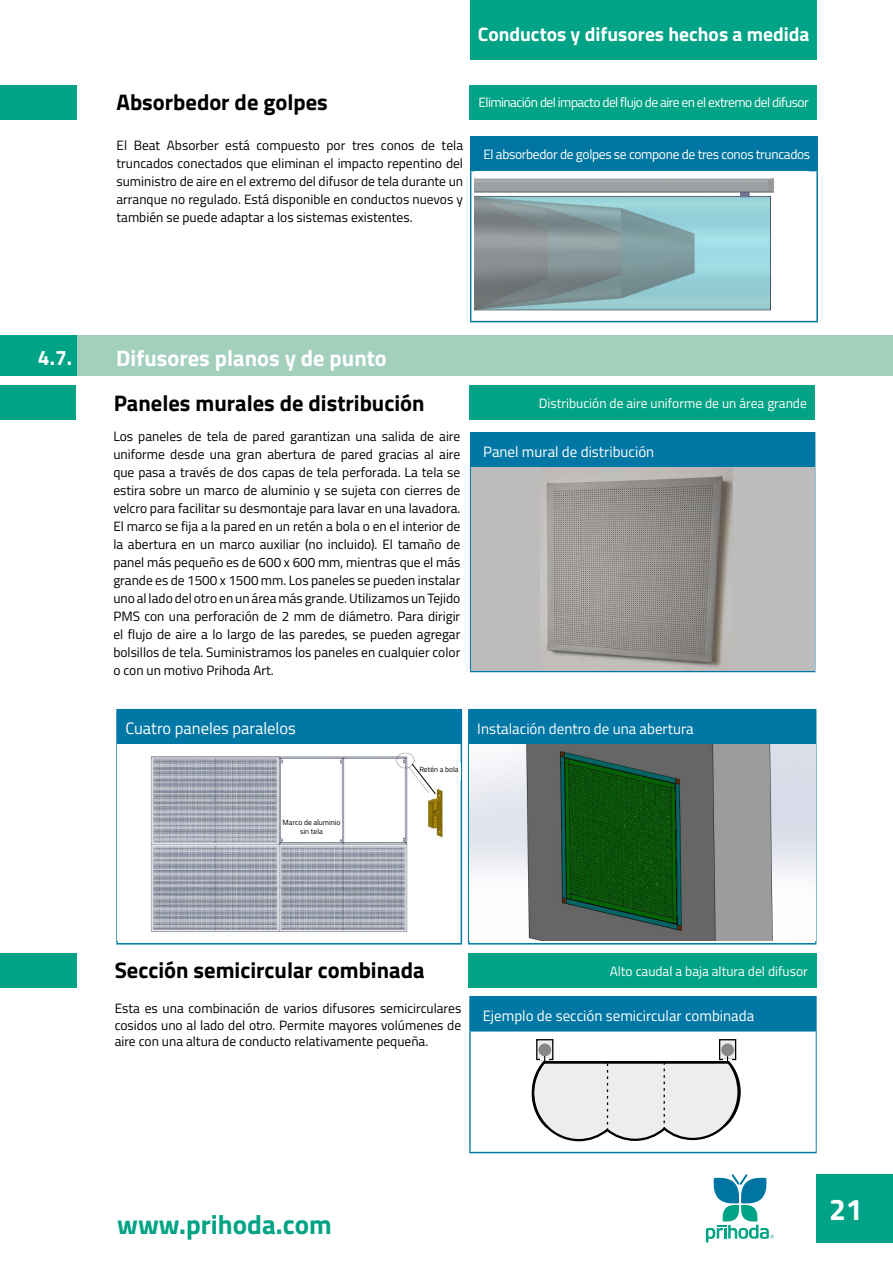
<style>
.page{position:relative;width:893px;height:1263px;background:#fff}
.page>*{position:absolute;margin:0;border:0;box-sizing:border-box;transform-origin:0 0}
.t1{font:700 30px "Titillium Web";color:#fff}
.t2{font:700 27px "Titillium Web";color:#00a385}
.t3{font:700 22.5px "Titillium Web";color:#000}
.t4{font:700 22.5px "Titillium Web";color:#fff}
.t5{font:700 21px "Titillium Web";color:#fff}
.t6{font:700 19.5px "Titillium Web";color:#fff}
.t7{font:16.5px "Titillium Web";color:#fff}
.t8{font:15px "Titillium Web";color:#fff}
.t9{font:13.5px/18px "Titillium Web";color:#000;text-align:justify}
.t10{font:13.5px/18px "Titillium Web";color:#020203;text-align:justify}
.t11{font:13.5px "Titillium Web";letter-spacing:-.025em;color:#fff}
.t12{font:13.5px "Titillium Web";color:#fff}
.t13{font:7.5px/9px "Titillium Web";color:#000;text-align:center}
</style>
<div class="page">
<svg style="left:706px;top:1174px;width:68px;height:68px"></svg>
<div style="left:0;top:85px;width:76px;height:34px;background:#00a385"></div>
<div style="left:471px;top:137px;width:346px;height:34px;background:#0075a1"></div>
<hr style="left:816px;top:171px;width:2px;height:150px;background:#0077a4">
<hr style="left:470px;top:321px;width:348px;height:1px;background:#0077a4">
<hr style="left:816px;top:137px;width:2px;height:33px;background:#0077a4">
<hr style="left:470px;top:170px;width:348px;height:1px;background:#0077a4">
<img style="left:475px;top:178px;width:299px;height:133px">
<div style="left:468px;top:134px;width:355px;height:194px;border:2px solid #fff"></div>
<div style="left:0;top:336px;width:893px;height:40px;background:#a3cfbd"></div>
<div style="left:0;top:336px;width:76px;height:40px;background:#00a385"></div>
<div style="left:470px;top:386px;width:345px;height:34px;background:#00a385"></div>
<div style="left:0;top:386px;width:76px;height:34px;background:#00a385"></div>
<div style="left:118px;top:710px;width:697px;height:33px;background:#0077a4"></div>
<hr style="left:461px;top:744px;width:1px;height:199px;background:#0077a4">
<hr style="left:468px;top:744px;width:2px;height:199px;background:#0077a4">
<hr style="left:116px;top:943px;width:346px;height:1px;background:#0077a4">
<hr style="left:468px;top:943px;width:349px;height:1px;background:#0077a4">
<hr style="left:461px;top:710px;width:1px;height:33px;background:#0077a4">
<hr style="left:116px;top:743px;width:346px;height:1px;background:#0077a4">
<hr style="left:468px;top:710px;width:2px;height:33px;background:#0077a4">
<hr style="left:468px;top:743px;width:349px;height:1px;background:#0077a4">
<img style="left:150px;top:752px;width:293px;height:180px">
<img style="left:470px;top:744px;width:345px;height:196px">
<div style="left:115px;top:707px;width:703px;height:240px;border:2px solid #fff"></div>
<div style="left:470px;top:433px;width:345px;height:34px;background:#0077a4"></div>
<hr style="left:470px;top:671px;width:346px;height:1px;background:#0077a4">
<div style="left:471px;top:467px;width:343px;height:204px;background:#bcbcbc"></div>
<img style="left:541px;top:467px;width:191px;height:204px">
<div style="left:468px;top:430px;width:349px;height:245px;border:2px solid #fff"></div>
<div style="left:468px;top:953px;width:348px;height:34px;background:#00a385"></div>
<div style="left:0;top:953px;width:76px;height:34px;background:#00a385"></div>
<div style="left:470px;top:997px;width:346px;height:34px;background:#0077a4"></div>
<hr style="left:469px;top:1152px;width:348px;height:1px;background:#0077a4">
<div style="left:537px;top:1040px;width:15px;height:20px;background:#ededed"></div>
<div style="left:538px;top:1043px;width:13px;height:13px;background:#878787;border-radius:50%"></div>
<div style="left:536px;top:1039px;width:17px;height:21px;border:1px solid #000"></div>
<div style="left:720px;top:1040px;width:15px;height:20px;background:#ededed"></div>
<div style="left:721px;top:1043px;width:13px;height:13px;background:#878787;border-radius:50%"></div>
<div style="left:719px;top:1039px;width:17px;height:21px;border:1px solid #000"></div>
<svg style="left:531px;top:1056px;width:210px;height:86px;background:#dcdcdc"></svg>
<div style="left:468px;top:994px;width:350px;height:163px;border:2px solid #fff"></div>
<div style="left:470px;top:85px;width:347px;height:34px;background:#00a385"></div>
<div style="left:816px;top:1174px;width:77px;height:68px;background:#00a385"></div>
<div style="left:282px;top:816px;width:59px;height:23px;background:#fff"></div>
<div style="left:418px;top:763px;width:42px;height:17px;background:#fff"></div>
<svg style="left:411px;top:763px;width:25px;height:31px"></svg>
<div style="left:470px;top:0;width:347px;height:60px;background:#00a385"></div>
<h3 class="t6" style="left:478px;top:19px;width:333px">Conductos y difusores hechos a medida</h3>
<h3 class="t3" style="left:117px;top:85px;width:213px">Absorbedor de golpes</h3>
<p class="t10" style="left:117px;top:135px;width:348px">El Beat Absorber está compuesto por tres conos de tela truncados conectados que eliminan el impacto repentino del suministro de aire en el extremo del difusor de tela durante un arranque no regulado. Está disponible en conductos nuevos y también se puede adaptar a los sistemas existentes.</p>
<p class="t11" style="left:483px;top:144px;width:328px">El absorbedor de golpes se compone de tres conos truncados</p>
<p class="t11" style="left:478px;top:93px;width:332px">Eliminación del impacto del flujo de aire en el extremo del difusor</p>
<h3 class="t5" style="left:38px;top:342px;width:36px">4.7.</h3>
<h3 class="t4" style="left:116px;top:340px;width:272px">Difusores planos y de punto</h3>
<h3 class="t3" style="left:114px;top:385px;width:312px">Paneles murales de distribución</h3>
<p class="t12" style="left:539px;top:394px;width:270px">Distribución de aire uniforme de un área grande</p>
<p class="t9" style="left:113px;top:427px;width:349px">Los paneles de tela de pared garantizan una salida de aire uniforme desde una gran abertura de pared gracias al aire que pasa a través de dos capas de tela perforada. La tela se estira sobre un marco de aluminio y se sujeta con cierres de velcro para facilitar su desmontaje para lavar en una lavadora.<br>El marco se fija a la pared en un retén a bola o en el interior de la abertura en un marco auxiliar (no incluido). El tamaño de panel más pequeño es de 600 x 600 mm, mientras que el más grande es de 1500 x 1500 mm. Los paneles se pueden instalar uno al lado del otro en un área más grande. Utilizamos un Tejido PMS con una perforación de 2 mm de diámetro. Para dirigir el flujo de aire a lo largo de las paredes, se pueden agregar bolsillos de tela. Suministramos los paneles en cualquier color o con un motivo Prihoda Art.</p>
<p class="t8" style="left:483px;top:440px;width:173px">Panel mural de distribución</p>
<p class="t7" style="left:125px;top:716px;width:172px">Cuatro paneles paralelos</p>
<p class="t8" style="left:477px;top:717px;width:218px">Instalación dentro de una abertura</p>
<p class="t13" style="left:283px;top:817px;width:59px">Marco de aluminio sin tela</p>
<p class="t13" style="left:419px;top:764px;width:41px">Retén a bola</p>
<h3 class="t3" style="left:115px;top:953px;width:311px">Sección semicircular combinada</h3>
<p class="t12" style="left:610px;top:961px;width:200px">Alto caudal a baja altura del difusor</p>
<p class="t8" style="left:483px;top:1004px;width:273px">Ejemplo de sección semicircular combinada</p>
<p class="t9" style="left:115px;top:999px;width:348px;line-height:16.5px">Esta es una combinación de varios difusores semicirculares cosidos uno al lado del otro. Permite mayores volúmenes de aire con una altura de conducto relativamente pequeña.</p>
<h2 class="t2" style="left:117px;top:1204px;width:216px">www.prihoda.com</h2>
<h1 class="t1" style="left:829px;top:1187px;width:35px">21</h1>
</div>
